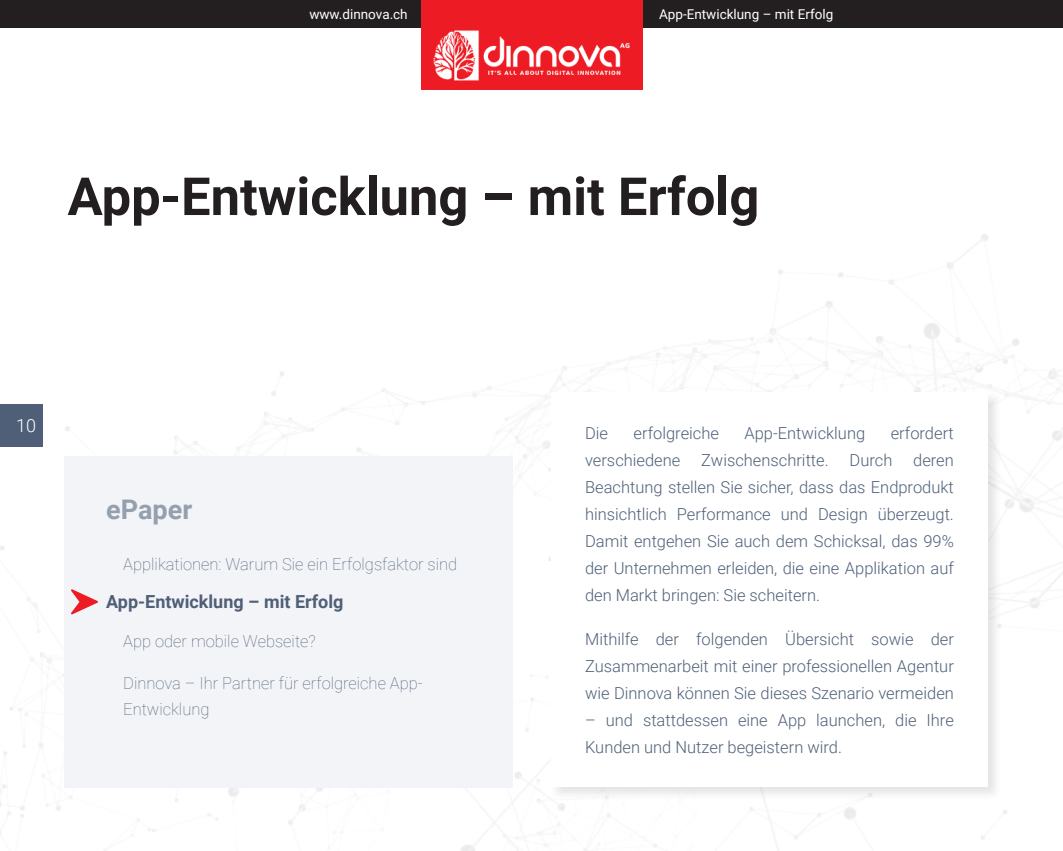
<style>
.page{position:relative;width:1063px;height:851px;background:#fff}
.page>*{position:absolute;margin:0;border:0;box-sizing:border-box;transform-origin:0 0}
.t1{font:700 52.5px "Roboto";color:#231f20}
.epaper_-_cuprins_pag{font:700 27px "Roboto";color:#95a0ae}
.current_page_-_din_c{font:700 18px "Roboto";color:#4f5f77}
.t2{font:300 18px "Roboto";color:#fff}
.text_fara_indent{font:300 16.5px/27px "Roboto";color:#4f6178;text-align:justify}
.cuprins_pag__-_text{font:100 16.5px/25.5px "Roboto";color:#4f5f77}
.t3{font:13.5px "Roboto";color:#fff}
</style>
<div class="page">
<img style="left:0;top:74px;width:1063px;height:776px">
<div style="left:0;top:404px;width:43px;height:42px;background:#4f5f77"></div>
<div style="left:0;top:0;width:1063px;height:27px;background:#231f20"></div>
<div style="left:421px;top:0;width:221px;height:89px;background:#ed1c24"></div>
<img style="left:433px;top:30px;width:197px;height:51px">
<div style="left:64px;top:456px;width:449px;height:331px;background:#f2f4f7"></div>
<svg style="left:71px;top:589px;width:27px;height:25px"></svg>
<div style="left:549px;top:390px;width:453px;height:411px;background:#f2f2f2"></div>
<div style="left:551px;top:392px;width:437px;height:395px;background:#fff"></div>
<p class="t3" style="left:309px;top:4px;width:100px">www.dinnova.ch</p>
<p class="t3" style="left:659px;top:4px;width:176px">App-Entwicklung – mit Erfolg</p>
<h2 class="t1" style="left:68px;top:159px;width:693px">App-Entwicklung – mit Erfolg</h2>
<p class="t2" style="left:16px;top:413px;width:21px">10</p>
<p class="epaper_-_cuprins_pag" style="left:106px;top:490px;width:88px">ePaper</p>
<p class="cuprins_pag__-_text" style="left:123px;top:550px;width:335px">Applikationen: Warum Sie ein Erfolgsfaktor sind</p>
<p class="current_page_-_din_c" style="left:106px;top:589px;width:239px">App-Entwicklung – mit Erfolg</p>
<p class="cuprins_pag__-_text" style="left:123px;top:627px;width:194px">App oder mobile Webseite?</p>
<p class="cuprins_pag__-_text" style="left:123px;top:669px;width:301px">Dinnova – Ihr Partner für erfolgreiche App-<br>Entwicklung</p>
<p class="text_fara_indent" style="left:585px;top:419px;width:25px">Die</p>
<p class="text_fara_indent" style="left:634px;top:419px;width:87px">erfolgreiche</p>
<p class="text_fara_indent" style="left:744px;top:419px;width:122px">App-Entwicklung</p>
<p class="text_fara_indent" style="left:891px;top:419px;width:65px">erfordert</p>
<p class="text_fara_indent" style="left:585px;top:446px;width:97px">verschiedene</p>
<p class="text_fara_indent" style="left:701px;top:446px;width:129px">Zwischenschritte.</p>
<p class="text_fara_indent" style="left:850px;top:446px;width:44px">Durch</p>
<p class="text_fara_indent" style="left:585px;top:446px;width:370px;text-indent:328px">deren Beachtung stellen Sie sicher, dass das Endprodukt hinsichtlich Performance und Design überzeugt.<br>Damit entgehen Sie auch dem Schicksal, das 99% der Unternehmen erleiden, die eine Applikation auf den Markt bringen: Sie scheitern.</p>
<p class="text_fara_indent" style="left:585px;top:625px;width:370px">Mithilfe der folgenden Übersicht sowie der Zusammenarbeit mit einer professionellen Agentur wie Dinnova können Sie dieses Szenario vermeiden</p>
<p class="text_fara_indent" style="left:585px;top:706px;width:370px">– und stattdessen eine App launchen, die Ihre<br>Kunden und Nutzer begeistern wird.</p>
</div>
